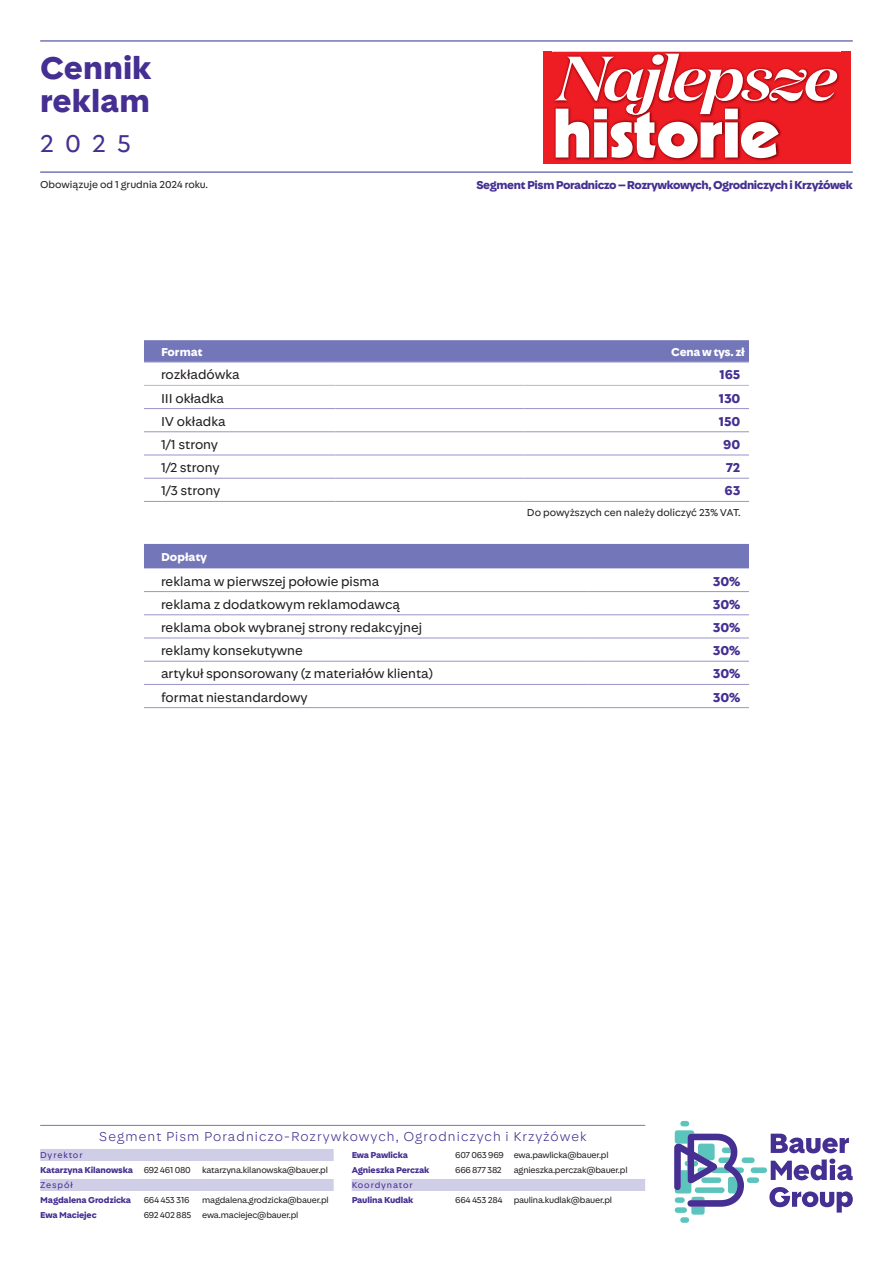
<style>
.page{position:relative;width:893px;height:1263px;background:#fff}
.page>*{position:absolute;margin:0;border:0;box-sizing:border-box;transform-origin:0 0}
.headCennikowy_1{font:700 33px "Bauer Media Sans";color:#452f92}
.t1{font:25.5px "Bauer Media Sans";color:#452f92}
.t2{font:13.5px "Bauer Media Sans";color:#231f20}
.t3{font:300 13.5px "Bauer Media Sans";letter-spacing:.075em;color:#452f92}
.t4{font:700 13.5px "Bauer Media Sans";letter-spacing:-.015em;color:#452f92}
.t5{font:700 12px "Bauer Media Sans";letter-spacing:-.04em;color:#452f92}
.t6{font:700 12px "Bauer Media Sans";letter-spacing:-.02em;color:#fff}
.t7{font:700 12px "Bauer Media Sans";color:#fff}
.t8{font:10.5px "Bauer Media Sans";color:#231f20}
.t9{font:9px "Bauer Media Sans";letter-spacing:-.02em;color:#231f20}
.t10{font:700 9px/15px "Bauer Media Sans";letter-spacing:-.015em;color:#452f92}
.t11{font:9px "Bauer Media Sans";letter-spacing:.1em;color:#452f92}
.s1{font-weight:400}
.s2{font-weight:400;color:#231f20}
</style>
<div class="page">
<div style="left:543px;top:52px;width:307px;height:112px;background:#ee1d23"></div>
<img style="left:552px;top:51px;width:288px;height:51px">
<img style="left:554px;top:108px;width:221px;height:53px">
<svg style="left:555px;top:54px;width:282px;height:104px"></svg>
<div style="left:40px;top:1149px;width:294px;height:12px;background:#d0cee6"></div>
<div style="left:40px;top:1179px;width:294px;height:12px;background:#d0cee6"></div>
<div style="left:352px;top:1179px;width:293px;height:12px;background:#d0cee6"></div>
<hr style="left:40px;top:1125px;width:605px;height:1px;background:#7376b8">
<svg style="left:771px;top:1134px;width:82px;height:46px"></svg>
<svg style="left:769px;top:1187px;width:84px;height:25px"></svg>
<div style="left:747px;top:1177px;width:12px;height:6px;background:#5ac4bd;border-radius:3px"></div>
<div style="left:742px;top:1157px;width:13px;height:6px;background:#5ac4bd;border-radius:3px"></div>
<div style="left:751px;top:1167px;width:16px;height:6px;background:#5ac4bd;border-radius:3px"></div>
<div style="left:680px;top:1217px;width:9px;height:6px;background:#5ac4bd;border-radius:3px"></div>
<div style="left:680px;top:1121px;width:9px;height:5px;background:#5ac4bd;border-radius:3px"></div>
<svg style="left:674px;top:1130px;width:70px;height:85px"></svg>
<hr style="left:40px;top:171px;width:813px;height:2px;background:#7376b8">
<hr style="left:40px;top:40px;width:813px;height:2px;background:#7376b8">
<svg style="left:144px;top:340px;width:605px;height:22px;background:#7578b9"></svg>
<hr style="left:144px;top:362px;width:191px;height:1px;background:#b9b5d9">
<hr style="left:335px;top:362px;width:188px;height:1px;background:#b9b5d9">
<hr style="left:523px;top:362px;width:226px;height:1px;background:#b9b5d9">
<hr style="left:144px;top:385px;width:191px;height:1px;background:#b9b5d9">
<hr style="left:335px;top:385px;width:188px;height:1px;background:#b9b5d9">
<hr style="left:523px;top:385px;width:226px;height:1px;background:#b9b5d9">
<hr style="left:144px;top:408px;width:191px;height:1px;background:#9a94c8">
<hr style="left:335px;top:408px;width:188px;height:1px;background:#9a94c8">
<hr style="left:523px;top:408px;width:226px;height:1px;background:#9a94c8">
<hr style="left:144px;top:478px;width:191px;height:1px;background:#9a94c8">
<hr style="left:335px;top:478px;width:188px;height:1px;background:#9a94c8">
<hr style="left:523px;top:478px;width:226px;height:1px;background:#9a94c8">
<hr style="left:144px;top:501px;width:191px;height:1px;background:#9a94c8">
<hr style="left:335px;top:501px;width:188px;height:1px;background:#9a94c8">
<hr style="left:523px;top:501px;width:226px;height:1px;background:#9a94c8">
<hr style="left:144px;top:431px;width:191px;height:1px;background:#9a94c8">
<hr style="left:335px;top:431px;width:188px;height:1px;background:#9a94c8">
<hr style="left:523px;top:431px;width:226px;height:1px;background:#9a94c8">
<hr style="left:144px;top:455px;width:191px;height:1px;background:#9a94c8">
<hr style="left:335px;top:455px;width:188px;height:1px;background:#9a94c8">
<hr style="left:523px;top:455px;width:226px;height:1px;background:#9a94c8">
<div style="left:144px;top:544px;width:605px;height:24px;background:#7376b8"></div>
<hr style="left:144px;top:591px;width:443px;height:1px;background:#9a94c8">
<hr style="left:587px;top:591px;width:162px;height:1px;background:#9a94c8">
<hr style="left:144px;top:614px;width:443px;height:1px;background:#9a94c8">
<hr style="left:587px;top:614px;width:162px;height:1px;background:#9a94c8">
<hr style="left:144px;top:638px;width:443px;height:1px;background:#9a94c8">
<hr style="left:587px;top:638px;width:162px;height:1px;background:#9a94c8">
<hr style="left:144px;top:661px;width:443px;height:1px;background:#9a94c8">
<hr style="left:587px;top:661px;width:162px;height:1px;background:#9a94c8">
<hr style="left:144px;top:684px;width:443px;height:1px;background:#9a94c8">
<hr style="left:587px;top:684px;width:162px;height:1px;background:#9a94c8">
<hr style="left:144px;top:707px;width:443px;height:1px;background:#9a94c8">
<hr style="left:587px;top:707px;width:162px;height:1px;background:#9a94c8">
<p class="headCennikowy_1" style="left:40px;top:47px;width:113px">Cennik</p>
<p class="headCennikowy_1" style="left:40px;top:80px;width:111px">reklam</p>
<h2 class="t1" style="left:40px;top:128px;width:92px">2025</h2>
<p class="t8" style="left:40px;top:178px;width:169px">Obowiązuje od 1 grudnia 2024 roku.</p>
<p class="t5" style="left:476px;top:178px;width:378px">Segment Pism Poradniczo – Rozrywkowych, Ogrodniczych i Krzyżówek</p>
<p class="t6" style="left:161px;top:345px;width:43px">Format</p>
<p class="t6" style="left:671px;top:345px;width:75px">Cena w tys. zł</p>
<p class="t2" style="left:161px;top:367px;width:80px">rozkładówka</p>
<p class="t4" style="left:719px;top:366px;width:23px">165</p>
<p class="t2" style="left:161px;top:390px;width:65px">III okładka</p>
<p class="t4" style="left:719px;top:390px;width:23px">130</p>
<p class="t2" style="left:161px;top:413px;width:66px">IV okładka</p>
<p class="t4" style="left:719px;top:413px;width:23px">150</p>
<p class="t2" style="left:161px;top:436px;width:59px">1/1 strony</p>
<p class="t4" style="left:723px;top:436px;width:19px">90</p>
<p class="t2" style="left:161px;top:459px;width:60px">1/2 strony</p>
<p class="t4" style="left:726px;top:459px;width:16px">72</p>
<p class="t2" style="left:161px;top:483px;width:61px">1/3 strony</p>
<p class="t4" style="left:725px;top:482px;width:17px">63</p>
<p class="t8" style="left:527px;top:506px;width:215px">Do powyższych cen należy doliczyć 23% VAT.</p>
<p class="t7" style="left:161px;top:550px;width:48px">Dopłaty</p>
<p class="t2" style="left:161px;top:573px;width:220px">reklama w pierwszej połowie pisma</p>
<p class="t4" style="left:713px;top:573px;width:29px">30%</p>
<p class="t2" style="left:161px;top:596px;width:241px">reklama z dodatkowym reklamodawcą</p>
<p class="t4" style="left:713px;top:596px;width:29px">30%</p>
<p class="t2" style="left:161px;top:619px;width:263px">reklama obok wybranej strony redakcyjnej</p>
<p class="t4" style="left:713px;top:619px;width:29px">30%</p>
<p class="t2" style="left:161px;top:642px;width:143px">reklamy konsekutywne</p>
<p class="t4" style="left:713px;top:642px;width:29px">30%</p>
<p class="t2" style="left:161px;top:666px;width:274px">artykuł sponsorowany (z materiałów klienta)</p>
<p class="t4" style="left:713px;top:665px;width:29px">30%</p>
<p class="t2" style="left:161px;top:689px;width:148px">format niestandardowy</p>
<p class="t4" style="left:713px;top:689px;width:29px">30%</p>
<p class="t3" style="left:99px;top:1128px;width:489px">Segment Pism Poradniczo-Rozrywkowych, Ogrodniczych i Krzyżówek</p>
<p class="t10" style="left:40px;top:1148px;width:152px"><span class="s1">Dyrektor<br></span>Katarzyna Kilanowska <span class="s2">692 461 080</span></p>
<p class="t9" style="left:202px;top:1165px;width:127px">katarzyna.kilanowska@bauer.pl</p>
<p class="t11" style="left:40px;top:1180px;width:34px">Zespół</p>
<p class="t10" style="left:40px;top:1193px;width:93px">Magdalena Grodzicka</p>
<p class="t9" style="left:144px;top:1195px;width:47px">664 453 316</p>
<p class="t9" style="left:202px;top:1195px;width:128px">magdalena.grodzicka@bauer.pl</p>
<p class="t10" style="left:40px;top:1208px;width:58px">Ewa Maciejec</p>
<p class="t9" style="left:144px;top:1210px;width:156px">692 402 885 ewa.maciejec@bauer.pl</p>
<p class="t10" style="left:352px;top:1148px;width:58px">Ewa Pawlicka</p>
<p class="t9" style="left:455px;top:1150px;width:155px">607 063 969 ewa.pawlicka@bauer.pl</p>
<p class="t10" style="left:352px;top:1163px;width:79px">Agnieszka Perczak</p>
<p class="t9" style="left:455px;top:1165px;width:48px">666 877 382</p>
<p class="t9" style="left:514px;top:1165px;width:115px">agnieszka.perczak@bauer.pl</p>
<p class="t11" style="left:352px;top:1180px;width:63px">Koordynator</p>
<p class="t10" style="left:352px;top:1193px;width:63px">Paulina Kudlak</p>
<p class="t9" style="left:455px;top:1195px;width:158px">664 453 284 paulina.kudlak@bauer.pl</p>
</div>
